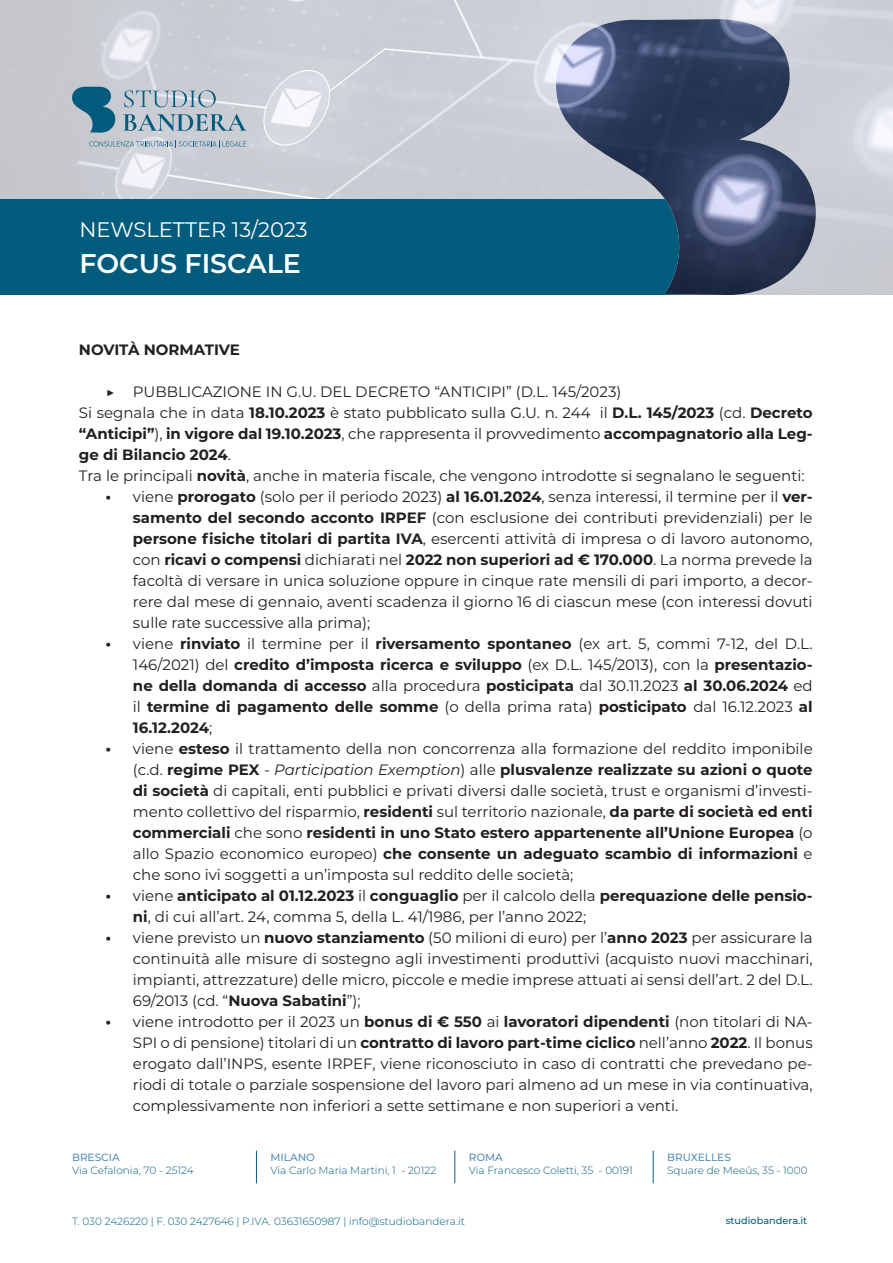
<style>
.page{position:relative;width:893px;height:1263px;background:#fff}
.page>*{position:absolute;margin:0;border:0;box-sizing:border-box;transform-origin:0 0}
.t1{font:600 27px "Montserrat";color:#fff}
.t2{font:21px "Montserrat";color:#fff}
.t3{font:15px/21px "Montserrat";color:#231f20;text-align:justify}
.t4{font:700 15px/21px "Montserrat";color:#231f20;text-align:justify}
.t5{font:300 10.5px "Montserrat";color:#005b7d}
.t6{font:500 10.5px "Montserrat";color:#568eb5}
.t7{font:500 9.75px "Montserrat";color:#005b7d}
.s1{font-weight:400}
.s2{font-weight:700}
.s3{font-weight:900}
.s4{font-style:italic}
</style>
<div class="page">
<img style="left:0;top:0;width:893px;height:295px">
<div style="left:0;top:199px;width:708px;height:96px;background:#005b7d"></div>
<hr style="left:256px;top:1150px;width:1px;height:33px;background:#005b7d">
<hr style="left:455px;top:1150px;width:1px;height:33px;background:#005b7d">
<hr style="left:653px;top:1150px;width:1px;height:33px;background:#005b7d">
<img style="left:556px;top:19px;width:260px;height:276px">
<svg style="left:123px;top:114px;width:123px;height:17px;background:#8eaab9"></svg>
<svg style="left:124px;top:90px;width:92px;height:17px;background:#a6b9c5"></svg>
<svg style="left:72px;top:87px;width:43px;height:46px;background:#458199"></svg>
<svg style="left:89px;top:140px;width:157px;height:7px"></svg>
<p class="t2" style="left:80px;top:215px;width:230px">NEWSLETTER 13/2023</p>
<p class="t1" style="left:80px;top:244px;width:223px">FOCUS FISCALE</p>
<p class="t4" style="left:79px;top:338px;width:163px">NOVITÀ NORMATIVE</p>
<p class="t3" style="left:106px;top:380px;width:517px">▶ PUBBLICAZIONE IN G.U. DEL DECRETO “ANTICIPI” (D.L. 145/2023)</p>
<p class="t4" style="left:79px;top:401px;width:735px"><span class="s1">Si segnala che in data</span> 18.10.2023 <span class="s1">è stato pubblicato sulla G.U. n. 244 il</span> D.L. 145/2023 <span class="s1">(cd.</span> Decreto “Anticipi”<span class="s1">),</span> in vigore dal 19.10.2023<span class="s1">, che rappresenta il provvedimento</span> accompagnatorio alla Leg&shy;ge di Bilancio 2024<span class="s1">.</span></p>
<p class="t3" style="left:79px;top:464px;width:727px">Tra le principali <span class="s2">novità</span>, anche in materia fiscale, che vengono introdotte si segnalano le seguenti:</p>
<p class="t3" style="left:133px;top:485px;width:681px;text-indent:-27px"><span class="s3">·</span> viene <span class="s2">prorogato</span> (solo per il periodo 2023) <span class="s2">al 16.01.2024</span>, senza interessi, il termine per il <span class="s2">ver&shy;samento del secondo acconto IRPEF</span> (con esclusione dei contributi previdenziali) per le <span class="s2">persone fisiche titolari di partita IVA</span>, esercenti attività di impresa o di lavoro autonomo, con <span class="s2">ricavi o compensi</span> dichiarati nel <span class="s2">2022 non superiori ad € 170.000</span>. La norma prevede la facoltà di versare in unica soluzione oppure in cinque rate mensili di pari importo, a decor&shy;rere dal mese di gennaio, aventi scadenza il giorno 16 di ciascun mese (con interessi dovuti sulle rate successive alla prima);</p>
<p class="t4" style="left:133px;top:632px;width:681px;text-indent:-27px"><span class="s3">·</span> <span class="s1">viene</span> rinviato <span class="s1">il termine per il</span> riversamento spontaneo <span class="s1">(ex art. 5, commi 7-12, del D.L.<br>146/2021) del</span> credito d’imposta ricerca e sviluppo <span class="s1">(ex D.L. 145/2013), con la</span> presentazio&shy;ne della domanda di accesso <span class="s1">alla procedura</span> posticipata <span class="s1">dal 30.11.2023</span> al 30.06.2024 <span class="s1">ed il</span> termine di pagamento delle somme <span class="s1">(o della prima rata)</span> posticipato <span class="s1">dal 16.12.2023</span> al 16.12.2024<span class="s1">;</span></p>
<p class="t3" style="left:133px;top:737px;width:681px;text-indent:-27px"><span class="s3">·</span> viene <span class="s2">esteso</span> il trattamento della non concorrenza alla formazione del reddito imponibile (c.d. <span class="s2">regime PEX</span> - <span class="s4">Participation Exemption</span>) alle <span class="s2">plusvalenze realizzate su azioni o quote di società</span> di capitali, enti pubblici e privati diversi dalle società, trust e organismi d’investi&shy;mento collettivo del risparmio, <span class="s2">residenti</span> sul territorio nazionale, <span class="s2">da parte di società ed enti commerciali</span> che sono <span class="s2">residenti in uno Stato estero appartenente all’Unione Europea</span> (o allo Spazio economico europeo) <span class="s2">che consente un adeguato scambio di informazioni</span> e che sono ivi soggetti a un’imposta sul reddito delle società;</p>
<p class="t3" style="left:133px;top:884px;width:681px;text-indent:-27px"><span class="s3">·</span> viene <span class="s2">anticipato al 01.12.2023</span> il <span class="s2">conguaglio</span> per il calcolo della <span class="s2">perequazione delle pensio&shy;ni</span>, di cui all’art. 24, comma 5, della L. 41/1986, per l’anno 2022;</p>
<p class="t3" style="left:133px;top:926px;width:681px;text-indent:-27px"><span class="s3">·</span> viene previsto un <span class="s2">nuovo stanziamento</span> (50 milioni di euro) per l’<span class="s2">anno 2023</span> per assicurare la continuità alle misure di sostegno agli investimenti produttivi (acquisto nuovi macchinari, impianti, attrezzature) delle micro, piccole e medie imprese attuati ai sensi dell’art. 2 del D.L.<br>69/2013 (cd. “<span class="s2">Nuova Sabatini</span>”);</p>
<p class="t3" style="left:133px;top:1010px;width:681px;text-indent:-27px"><span class="s3">·</span> viene introdotto per il 2023 un <span class="s2">bonus di € 550</span> ai <span class="s2">lavoratori dipendenti</span> (non titolari di NA-SPI o di pensione) titolari di un <span class="s2">contratto di lavoro part-time ciclico</span> nell’anno <span class="s2">2022</span>. Il bonus erogato dall’INPS, esente IRPEF, viene riconosciuto in caso di contratti che prevedano pe&shy;riodi di totale o parziale sospensione del lavoro pari almeno ad un mese in via continuativa, complessivamente non inferiori a sette settimane e non superiori a venti.</p>
<p class="t6" style="left:72px;top:1150px;width:49px">BRESCIA</p>
<p class="t5" style="left:72px;top:1163px;width:123px">Via Cefalonia, 70 - 25124</p>
<p class="t6" style="left:270px;top:1150px;width:46px">MILANO</p>
<p class="t5" style="left:270px;top:1163px;width:167px">Via Carlo Maria Martini, 1 - 20122</p>
<p class="t6" style="left:469px;top:1150px;width:36px">ROMA</p>
<p class="t5" style="left:469px;top:1163px;width:166px">Via Francesco Coletti, 35 - 00191</p>
<p class="t6" style="left:667px;top:1150px;width:65px">BRUXELLES</p>
<p class="t5" style="left:667px;top:1163px;width:142px">Square de Meeûs, 35 - 1000</p>
<p class="t5" style="left:72px;top:1214px;width:394px">T. 030 2426220 | F. 030 2427646 | P.IVA. 03631650987 | info@studiobandera.it</p>
<p class="t7" style="left:726px;top:1214px;width:83px">studiobandera.it</p>
</div>
